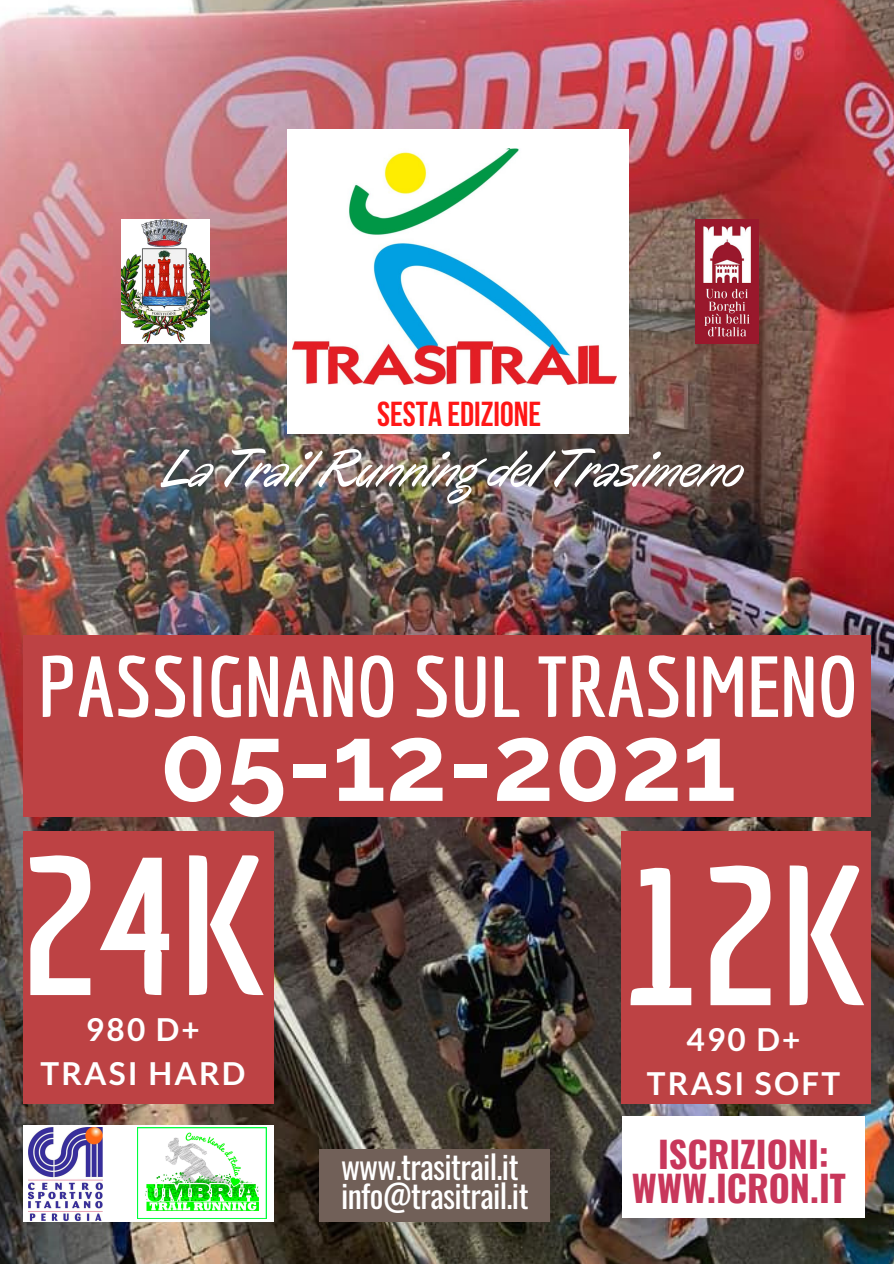
<style>
.page{position:relative;width:894px;height:1264px;background:#fff}
.page>*{position:absolute;margin:0;border:0;box-sizing:border-box;transform-origin:0 0}
.t1{font:700 193.95px "Economica";color:#fff}
.t2{font:700 108.75px "Raleway";color:#fff}
.t3{font:700 84px "Economica";color:#fff}
.t4{font:italic 52.5px "Oregano";letter-spacing:-.02em;color:#fff}
.t5{font:700 36px "Oswald";color:#c8375b}
.t6{font:700 34.5px "Bebas Neue";color:#ff1616}
.t7{font:32.1px "Oswald";letter-spacing:-.02em;color:#fff}
.t8{font:700 31.5px "Lato";letter-spacing:.07em;color:#fff}
</style>
<div class="page">
<img style="left:0;top:0;width:893px;height:1263px">
<div style="left:23px;top:1124px;width:250px;height:97px;background:#fff"></div>
<img style="left:137px;top:1127px;width:129px;height:91px">
<div style="left:622px;top:1116px;width:242px;height:101px;background:#fff"></div>
<div style="left:23px;top:635px;width:847px;height:181px;background:#bd4244"></div>
<div style="left:287px;top:129px;width:341px;height:304px;background:#fff"></div>
<img style="left:292px;top:148px;width:324px;height:237px">
<img style="left:121px;top:220px;width:88px;height:123px">
<div style="left:23px;top:831px;width:250px;height:272px;background:#bd4244"></div>
<div style="left:621px;top:831px;width:249px;height:272px;background:#bd4244"></div>
<div style="left:319px;top:1149px;width:230px;height:72px;background:#716058"></div>
<img style="left:29px;top:1127px;width:74px;height:94px">
<img style="left:695px;top:220px;width:63px;height:123px">
<p class="t6" style="left:377px;top:400px;width:165px">SESTA EDIZIONE</p>
<p class="t4" style="left:165px;top:436px;width:582px">La Trail Running del Trasimeno</p>
<p class="t3" style="left:38px;top:637px;width:821px">PASSIGNANO SUL TRASIMENO</p>
<p class="t2" style="left:159px;top:698px;width:578px">05-12-2021</p>
<p class="t1" style="left:18px;top:811px;width:250px">24K</p>
<p class="t8" style="left:86px;top:1009px;width:115px">980 D+</p>
<p class="t8" style="left:40px;top:1053px;width:206px">TRASI HARD</p>
<p class="t7" style="left:341px;top:1141px;width:179px">www.trasitrail.it</p>
<p class="t7" style="left:341px;top:1170px;width:189px">info@trasitrail.it</p>
<p class="t1" style="left:618px;top:821px;width:250px">12K</p>
<p class="t8" style="left:686px;top:1019px;width:115px">490 D+</p>
<p class="t8" style="left:646px;top:1063px;width:195px">TRASI SOFT</p>
<p class="t5" style="left:658px;top:1126px;width:172px">ISCRIZIONI:</p>
<p class="t5" style="left:631px;top:1160px;width:215px">WWW.ICRON.IT</p>
</div>
